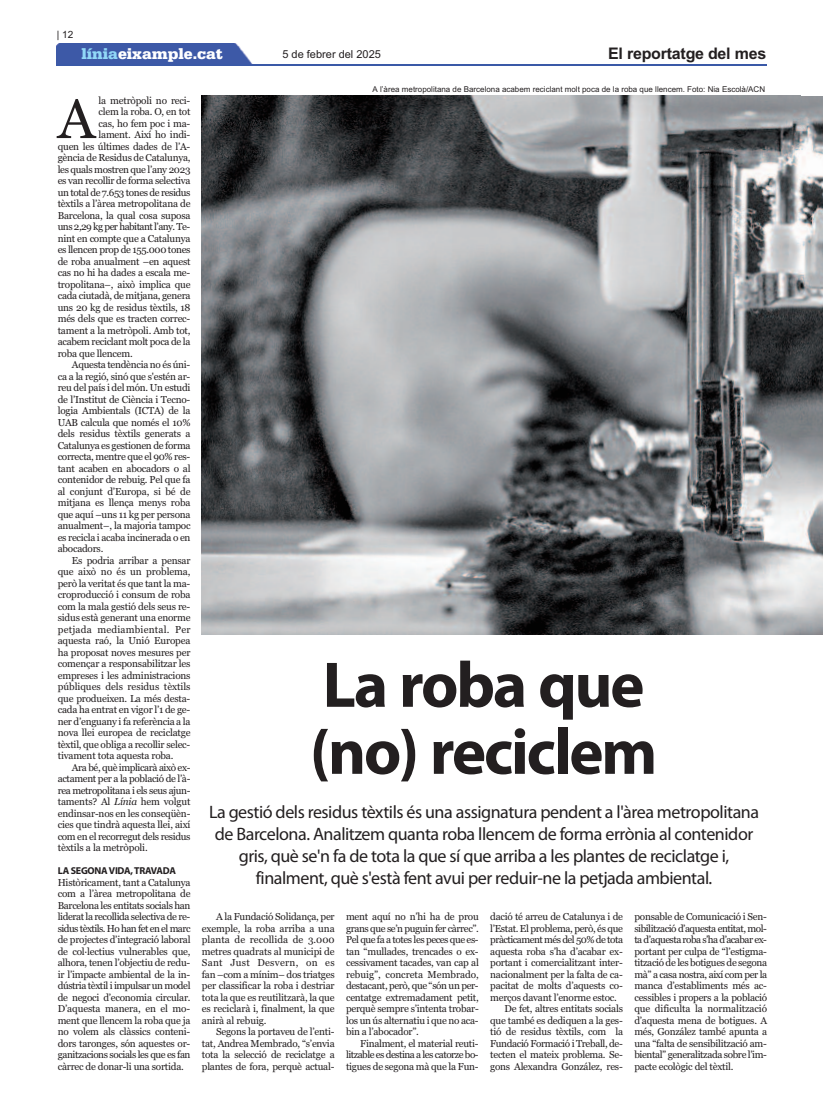
<style>
.page{position:relative;width:823px;height:1106px;background:#fff}
.page>*{position:absolute;margin:0;border:0;box-sizing:border-box;transform-origin:0 0}
.t1{font:700 65px/67px "Myriad Pro";letter-spacing:-.035em;color:#231f20}
.t2{font:55.6px "Georgia";color:#231f20}
.t3{font:18px/22px "Myriad Pro";letter-spacing:-.025em;color:#231f20;text-align:center}
.t4{font:700 16px "Arial";letter-spacing:-.015em;color:#231f20}
.t5{font:900 16px "Serifa";color:#fff}
.t6{font:11px "Arial";color:#231f20}
.t7{font:10px/11.5px "Georgia";letter-spacing:-.025em;color:#231f20;text-align:justify}
.t8{font:10px "Georgia";letter-spacing:-.055em;color:#231f20}
.t9{font:10px "Georgia";letter-spacing:-.005em;color:#231f20}
.t10{font:10px "Georgia";letter-spacing:-.05em;color:#231f20}
.t11{font:10px "Georgia";letter-spacing:-.045em;color:#231f20}
.t12{font:10px "Georgia";letter-spacing:.02em;color:#231f20}
.t13{font:700 10px "Myriad Pro";letter-spacing:-.025em;color:#231f20}
.t14{font:10px "Arial";color:#231f20}
.t15{font:8px "Arial";color:#231f20}
.s1{color:#91d8f7}
.s2{font-style:italic}
</style>
<div class="page">
<div style="left:57px;top:44px;width:196px;height:20px;background:#3d59a7"></div>
<hr style="left:57px;top:64px;width:708px;height:1px;background:#3a59a7">
<img style="left:202px;top:96px;width:620px;height:538px">
<p class="t14" style="left:57px;top:29px;width:18px">| 12</p>
<h3 class="t5" style="left:81px;top:44px;width:143px"><span class="s1">línia</span>eixample.cat</h3>
<p class="t6" style="left:282px;top:48px;width:100px">5 de febrer del 2025</p>
<h3 class="t4" style="left:608px;top:44px;width:159px">El reportatge del mes</h3>
<h2 class="t2" style="left:58px;top:86px;width:39px">A</h2>
<p class="t7" style="left:98px;top:94px;width:93px">la metròpoli no reci-</p>
<p class="t15" style="left:372px;top:85px;width:394px">A l’àrea metropolitana de Barcelona acabem reciclant molt poca de la roba que llencem. Foto: Nia Escolà/ACN</p>
<p class="t7" style="left:98px;top:106px;width:93px">clem la roba. O, en tot</p>
<p class="t7" style="left:98px;top:117px;width:93px">cas, ho fem poc i ma-</p>
<p class="t7" style="left:98px;top:129px;width:93px">lament. Així ho indi-</p>
<p class="t7" style="left:58px;top:140px;width:134px">quen les últimes dades de l’A-</p>
<p class="t7" style="left:58px;top:152px;width:134px">gència de Residus de Catalunya,</p>
<p class="t7" style="left:58px;top:163px;width:134px">les quals mostren que l’any 2023</p>
<p class="t7" style="left:58px;top:175px;width:134px">es van recollir de forma selectiva</p>
<p class="t7" style="left:58px;top:186px;width:134px">un total de 7.653 tones de residus</p>
<p class="t7" style="left:58px;top:198px;width:134px">tèxtils a l’àrea metropolitana de</p>
<p class="t7" style="left:58px;top:209px;width:134px">Barcelona, la qual cosa suposa</p>
<p class="t8" style="left:58px;top:221px;width:134px">uns 2,29 kg per habitant l’any. Te-</p>
<p class="t7" style="left:58px;top:232px;width:134px">nint en compte que a Catalunya</p>
<p class="t7" style="left:58px;top:244px;width:134px">es llencen prop de 155.000 tones</p>
<p class="t7" style="left:58px;top:255px;width:134px">de roba anualment –en aquest</p>
<p class="t7" style="left:58px;top:267px;width:134px">cas no hi ha dades a escala me-</p>
<p class="t7" style="left:58px;top:278px;width:134px">tropolitana–, això implica que</p>
<p class="t7" style="left:58px;top:290px;width:134px">cada ciutadà, de mitjana, genera</p>
<p class="t7" style="left:58px;top:301px;width:134px">uns 20 kg de residus tèxtils, 18</p>
<p class="t7" style="left:58px;top:313px;width:134px">més dels que es tracten correc-</p>
<p class="t7" style="left:58px;top:324px;width:134px">tament a la metròpoli. Amb tot,</p>
<p class="t7" style="left:58px;top:336px;width:134px">acabem reciclant molt poca de la</p>
<p class="t7" style="left:58px;top:347px;width:76px">roba que llencem.</p>
<p class="t7" style="left:72px;top:359px;width:120px">Aquesta tendència no és úni-</p>
<p class="t7" style="left:58px;top:370px;width:134px">ca a la regió, sinó que s'estén ar-</p>
<p class="t7" style="left:58px;top:382px;width:134px">reu del país i del món. Un estudi</p>
<p class="t7" style="left:58px;top:393px;width:134px">de l’Institut de Ciència i Tecno-</p>
<p class="t7" style="left:58px;top:405px;width:134px">logia Ambientals (ICTA) de la</p>
<p class="t7" style="left:58px;top:416px;width:134px">UAB calcula que només el 10%</p>
<p class="t7" style="left:58px;top:428px;width:134px">dels residus tèxtils generats a</p>
<p class="t7" style="left:58px;top:439px;width:134px">Catalunya es gestionen de forma</p>
<p class="t7" style="left:58px;top:451px;width:134px">correcta, mentre que el 90% res-</p>
<p class="t7" style="left:58px;top:462px;width:134px">tant acaben en abocadors o al</p>
<p class="t7" style="left:58px;top:474px;width:134px">contenidor de rebuig. Pel que fa</p>
<p class="t7" style="left:58px;top:485px;width:134px">al conjunt d’Europa, si bé de</p>
<p class="t7" style="left:58px;top:497px;width:134px">mitjana es llença menys roba</p>
<p class="t7" style="left:58px;top:508px;width:134px">que aquí –uns 11 kg per persona</p>
<p class="t7" style="left:58px;top:520px;width:134px">anualment–, la majoria tampoc</p>
<p class="t7" style="left:58px;top:531px;width:134px">es recicla i acaba incinerada o en</p>
<p class="t7" style="left:58px;top:543px;width:47px">abocadors.</p>
<p class="t7" style="left:72px;top:554px;width:120px">Es podria arribar a pensar</p>
<p class="t7" style="left:58px;top:566px;width:134px">que això no és un problema,</p>
<p class="t7" style="left:58px;top:577px;width:134px">però la veritat és que tant la ma-</p>
<p class="t7" style="left:58px;top:589px;width:134px">croproducció i consum de roba</p>
<p class="t7" style="left:58px;top:600px;width:134px">com la mala gestió dels seus re-</p>
<p class="t7" style="left:58px;top:612px;width:134px">sidus està generant una enorme</p>
<p class="t12" style="left:58px;top:623px;width:134px">petjada mediambiental. Per</p>
<p class="t7" style="left:58px;top:635px;width:134px">aquesta raó, la Unió Europea</p>
<p class="t7" style="left:58px;top:646px;width:134px">ha proposat noves mesures per</p>
<p class="t7" style="left:58px;top:658px;width:134px">començar a responsabilitzar les</p>
<p class="t7" style="left:58px;top:669px;width:134px">empreses i les administracions</p>
<p class="t9" style="left:58px;top:681px;width:134px">públiques dels residus tèxtils</p>
<p class="t7" style="left:58px;top:692px;width:134px">que produeixen. La més desta-</p>
<p class="t7" style="left:58px;top:704px;width:134px">cada ha entrat en vigor l’1 de ge-</p>
<p class="t7" style="left:58px;top:715px;width:134px">ner d’enguany i fa referència a la</p>
<p class="t7" style="left:58px;top:727px;width:134px">nova llei europea de reciclatge</p>
<p class="t7" style="left:58px;top:738px;width:134px">tèxtil, que obliga a recollir selec-</p>
<p class="t7" style="left:58px;top:750px;width:117px">tivament tota aquesta roba.</p>
<p class="t11" style="left:72px;top:761px;width:120px">Ara bé, què implicarà això ex-</p>
<p class="t7" style="left:58px;top:773px;width:134px">actament per a la població de l’à-</p>
<p class="t7" style="left:58px;top:784px;width:134px">rea metropolitana i els seus ajun-</p>
<p class="t7" style="left:58px;top:796px;width:134px">taments? Al <span class="s2">Línia</span> hem volgut</p>
<p class="t7" style="left:58px;top:807px;width:134px">endinsar-nos en les conseqüèn-</p>
<p class="t7" style="left:58px;top:819px;width:134px">cies que tindrà aquesta llei, així</p>
<p class="t7" style="left:58px;top:830px;width:134px">com en el recorregut dels residus</p>
<p class="t7" style="left:58px;top:842px;width:91px">tèxtils a la metròpoli.</p>
<p class="t13" style="left:58px;top:867px;width:120px">LA SEGONAVIDA,TRAVADA</p>
<p class="t7" style="left:58px;top:876px;width:134px">Històricament, tant a Catalunya com a l’àrea metropolitana de Barcelona les entitats socials han liderat la recollida selectiva de re&shy;sidus tèxtils. Ho han fet en el marc de projectes d’integració laboral de col·lectius vulnerables que, alhora, tenen l’objectiu de redu&shy;ir l’impacte ambiental de la in&shy;dústria tèxtil i impulsar un model de negoci d’economia circular.<br>D’aquesta manera, en el mo&shy;ment que llencem la roba que ja no volem als clàssics conteni&shy;dors taronges, són aquestes or&shy;ganitzacions socials les que es fan càrrec de donar-li una sortida.</p>
<h1 class="t1" style="left:310px;top:656px;width:349px">La roba que (no) reciclem</h1>
<p class="t3" style="left:209px;top:802px;width:551px">La gestió dels residus tèxtils és una assignatura pendent a l'àrea metropolitana de Barcelona. Analitzem quanta roba llencem de forma errònia al contenidor gris, què se'n fa de tota la que sí que arriba a les plantes de reciclatge i, finalment, què s'està fent avui per reduir-ne la petjada ambiental.</p>
<p class="t7" style="left:202px;top:911px;width:134px;text-indent:14px">A la Fundació Solidança, per exemple, la roba arriba a una planta de recollida de 3.000 metres quadrats al municipi de Sant Just Desvern, on es fan –com a mínim– dos triatges per classificar la roba i destriar tota la que es reutilitzarà, la que es reciclarà i, finalment, la que anirà al rebuig.</p>
<p class="t7" style="left:202px;top:1026px;width:134px;text-indent:14px">Segons la portaveu de l’enti&shy;tat, Andrea Membrado, “s’envia tota la selecció de reciclatge a plantes de fora, perquè actual-</p>
<p class="t7" style="left:346px;top:911px;width:134px">ment aquí no n’hi ha de prou grans que se’n puguin fer càrrec”.<br>Pel que fa a totes les peces que es&shy;tan “mullades, trencades o ex&shy;cessivament tacades, van cap al rebuig”, concreta Membrado, destacant, però, que “són un per&shy;centatge extremadament petit, perquè sempre s’intenta trobar&shy;los un ús alternatiu i que no aca&shy;bin a l’abocador”.</p>
<p class="t7" style="left:346px;top:1037px;width:134px;text-indent:14px">Finalment, el material reuti&shy;litzable es destina a les catorze bo&shy;tigues de segona mà que la Fun-</p>
<p class="t7" style="left:490px;top:911px;width:134px">dació té arreu de Catalunya i de</p>
<p class="t7" style="left:490px;top:922px;width:134px">l’Estat. El problema, però, és que</p>
<p class="t10" style="left:490px;top:934px;width:134px">pràcticament més del 50% de tota</p>
<p class="t7" style="left:490px;top:945px;width:134px">aquesta roba s’ha d’acabar ex-</p>
<p class="t7" style="left:490px;top:957px;width:134px">portant i comercialitzant inter-</p>
<p class="t7" style="left:490px;top:968px;width:134px">nacionalment per la falta de ca-</p>
<p class="t7" style="left:490px;top:980px;width:134px">pacitat de molts d’aquests co-</p>
<p class="t7" style="left:490px;top:991px;width:128px">merços davant l’enorme estoc.</p>
<p class="t7" style="left:504px;top:1003px;width:120px">De fet, altres entitats socials</p>
<p class="t7" style="left:490px;top:1014px;width:134px">que també es dediquen a la ges-</p>
<p class="t7" style="left:490px;top:1026px;width:134px">tió de residus tèxtils, com la</p>
<p class="t7" style="left:490px;top:1037px;width:134px">Fundació Formació i Treball, de-</p>
<p class="t7" style="left:490px;top:1049px;width:134px">tecten el mateix problema. Se-</p>
<p class="t7" style="left:490px;top:1060px;width:134px">gons Alexandra González, res-</p>
<p class="t7" style="left:634px;top:911px;width:134px">ponsable de Comunicació i Sen&shy;sibilització d’aquesta entitat, mol&shy;ta d’aquesta roba s’ha d’acabar ex&shy;portant per culpa de “l’estigma&shy;tització de les botigues de segona mà” a casa nostra, així com per la manca d’establiments més ac&shy;cessibles i propers a la població que dificulta la normalització d’aquesta mena de botigues. A més, González també apunta a una “falta de sensibilització am&shy;biental” generalitzada sobre l’im&shy;pacte ecològic del tèxtil.</p>
</div>
